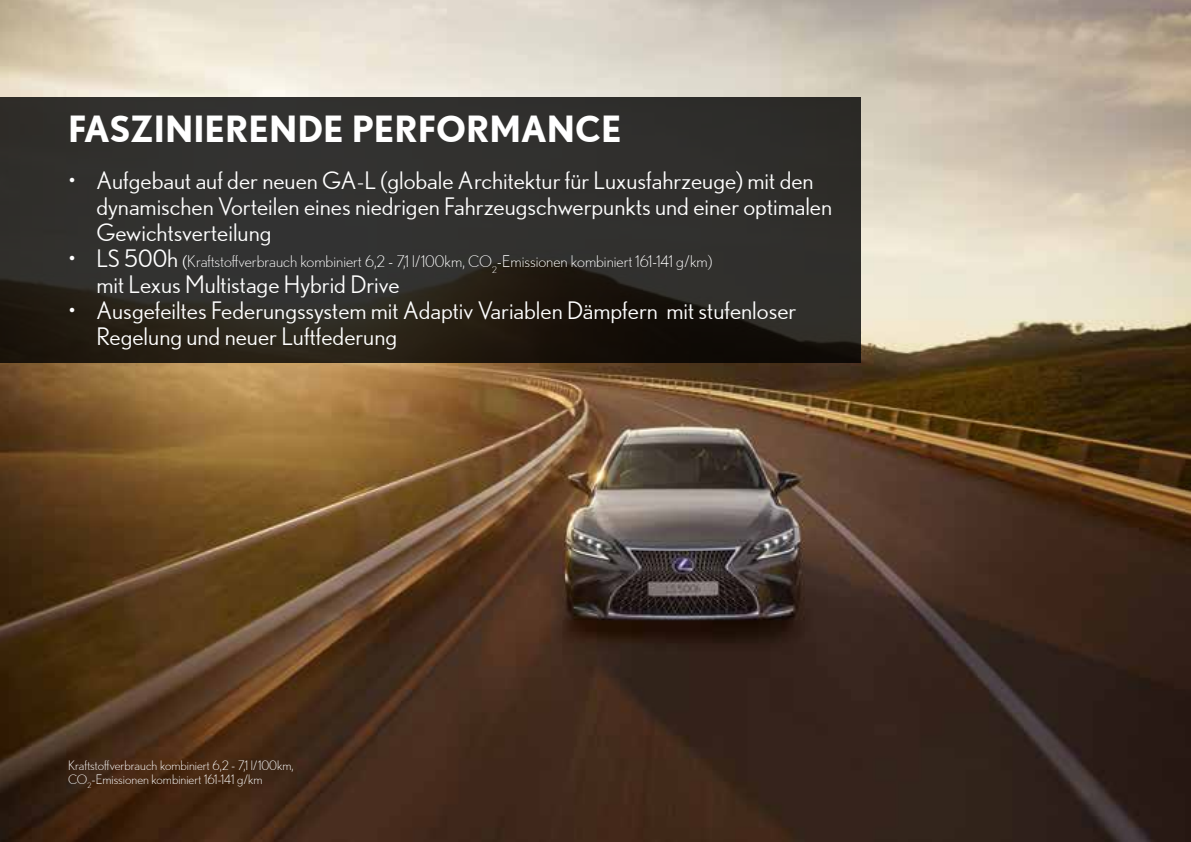
<style>
.page{position:relative;width:1191px;height:842px;background:#fff}
.page>*{position:absolute;margin:0;border:0;box-sizing:border-box;transform-origin:0 0}
.t1{font:700 36px "Nobel WGL";color:#fff}
.t2{font:24px/26px "Nobel WGL";color:#fff}
.t3{font:300 16px "Nobel WGL";color:#fff}
.t4{font:300 13px/14px "Nobel WGL";color:#fff}
.s1{font-weight:400;font-size:24px}
.s2{font-weight:400}
</style>
<div class="page">
<img style="left:0;top:0;width:1191px;height:842px">
<svg style="left:0;top:98px;width:860px;height:265px;background:#2c2a26"></svg>
<h1 class="t1" style="left:68px;top:101px;width:555px">FASZINIERENDE PERFORMANCE</h1>
<p class="t2" style="left:96px;top:167px;width:737px;text-indent:-28px">• Aufgebaut auf der neuen GA-L (globale Architektur für Luxusfahrzeuge) mit den dynamischen Vorteilen eines niedrigen Fahrzeugschwerpunkts und einer optimalen<br>Gewichtsverteilung</p>
<p class="t3" style="left:68px;top:250px;width:646px"><span class="s1">• LS 500h</span> <span class="s2">(</span>Kraftstoffverbrauch kombiniert 6,2 - 7,1 l/100km, CO<sub>2</sub>-Emissionen kombiniert 161-141 g/km)</p>
<p class="t2" style="left:96px;top:271px;width:305px">mit Lexus Multistage Hybrid Drive</p>
<p class="t2" style="left:96px;top:297px;width:701px;text-indent:-28px">• Ausgefeiltes Federungssystem mit Adaptiv Variablen Dämpfern mit stufenloser<br>Regelung und neuer Luftfederung</p>
<p class="t4" style="left:68px;top:758px;width:227px">Kraftstoffverbrauch kombiniert 6,2 - 7,1 l/100km,<br>CO<sub>2</sub>-Emissionen kombiniert 161-141 g/km</p>
</div>
